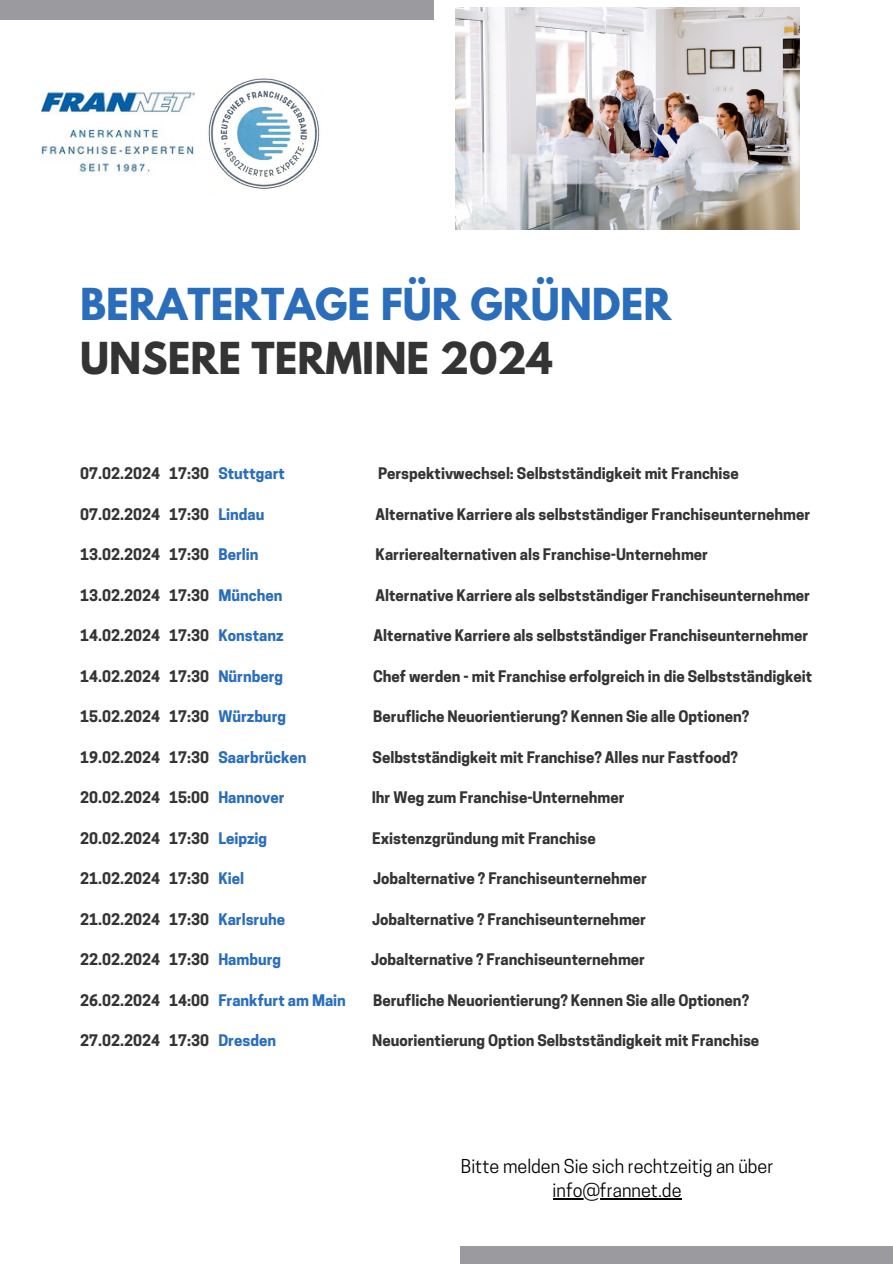
<style>
.page{position:relative;width:893px;height:1264px;background:#fff}
.page>*{position:absolute;margin:0;border:0;box-sizing:border-box;transform-origin:0 0}
.t1{font:700 39px "League Spartan";color:#2a6ebb}
.t2{font:700 39px "League Spartan";color:#343434}
.t3{font:18px "Cooper Hewitt";color:#000}
.t4{font:700 15px "Cooper Hewitt";color:#343434}
.s1{color:#2a6ebb}
</style>
<div class="page">
<div style="left:460px;top:1246px;width:432px;height:17px;background:#9a9a9f"></div>
<div style="left:0;top:0;width:434px;height:20px;background:#9a9a9f"></div>
<img style="left:455px;top:7px;width:344px;height:222px">
<img style="left:208px;top:70px;width:112px;height:119px">
<img style="left:41px;top:91px;width:153px;height:85px">
<hr style="left:552px;top:1198px;width:129px;height:1px;background:#000">
<p class="t1" style="left:80px;top:285px;width:592px">BERATERTAGE FÜR GRÜNDER</p>
<p class="t2" style="left:80px;top:339px;width:474px">UNSERE TERMINE 2024</p>
<p class="t4" style="left:80px;top:468px;width:206px">07.02.2024 17:30 <span class="s1">Stuttgart</span></p>
<p class="t4" style="left:378px;top:468px;width:362px">Perspektivwechsel: Selbstständigkeit mit Franchise</p>
<p class="t4" style="left:80px;top:508px;width:186px">07.02.2024 17:30 <span class="s1">Lindau</span></p>
<p class="t4" style="left:375px;top:508px;width:436px">Alternative Karriere als selbstständiger Franchiseunternehmer</p>
<p class="t4" style="left:80px;top:549px;width:180px">13.02.2024 17:30 <span class="s1">Berlin</span></p>
<p class="t4" style="left:375px;top:549px;width:334px">Karrierealternativen als Franchise-Unternehmer</p>
<p class="t4" style="left:80px;top:589px;width:204px">13.02.2024 17:30 <span class="s1">München</span></p>
<p class="t4" style="left:375px;top:589px;width:436px">Alternative Karriere als selbstständiger Franchiseunternehmer</p>
<p class="t4" style="left:80px;top:630px;width:205px">14.02.2024 17:30 <span class="s1">Konstanz</span></p>
<p class="t4" style="left:373px;top:630px;width:436px">Alternative Karriere als selbstständiger Franchiseunternehmer</p>
<p class="t4" style="left:80px;top:670px;width:204px">14.02.2024 17:30 <span class="s1">Nürnberg</span></p>
<p class="t4" style="left:373px;top:670px;width:440px">Chef werden - mit Franchise erfolgreich in die Selbstständigkeit</p>
<p class="t4" style="left:80px;top:711px;width:207px">15.02.2024 17:30 <span class="s1">Würzburg</span></p>
<p class="t4" style="left:373px;top:711px;width:377px">Berufliche Neuorientierung? Kennen Sie alle Optionen?</p>
<p class="t4" style="left:80px;top:751px;width:228px">19.02.2024 17:30 <span class="s1">Saarbrücken</span></p>
<p class="t4" style="left:372px;top:751px;width:367px">Selbstständigkeit mit Franchise? Alles nur Fastfood?</p>
<p class="t4" style="left:80px;top:792px;width:206px">20.02.2024 15:00 <span class="s1">Hannover</span></p>
<p class="t4" style="left:371px;top:792px;width:254px">Ihr Weg zum Franchise-Unternehmer</p>
<p class="t4" style="left:80px;top:832px;width:188px">20.02.2024 17:30 <span class="s1">Leipzig</span></p>
<p class="t4" style="left:372px;top:832px;width:225px">Existenzgründung mit Franchise</p>
<p class="t4" style="left:80px;top:873px;width:165px">21.02.2024 17:30 <span class="s1">Kiel</span></p>
<p class="t4" style="left:373px;top:873px;width:275px">Jobalternative ? Franchiseunternehmer</p>
<p class="t4" style="left:80px;top:913px;width:206px">21.02.2024 17:30 <span class="s1">Karlsruhe</span></p>
<p class="t4" style="left:372px;top:913px;width:275px">Jobalternative ? Franchiseunternehmer</p>
<p class="t4" style="left:80px;top:954px;width:202px">22.02.2024 17:30 <span class="s1">Hamburg</span></p>
<p class="t4" style="left:371px;top:954px;width:275px">Jobalternative ? Franchiseunternehmer</p>
<p class="t4" style="left:80px;top:994px;width:267px">26.02.2024 14:00 <span class="s1">Frankfurt am Main</span></p>
<p class="t4" style="left:373px;top:994px;width:377px">Berufliche Neuorientierung? Kennen Sie alle Optionen?</p>
<p class="t4" style="left:80px;top:1035px;width:197px">27.02.2024 17:30 <span class="s1">Dresden</span></p>
<p class="t4" style="left:372px;top:1035px;width:388px">Neuorientierung Option Selbstständigkeit mit Franchise</p>
<p class="t3" style="left:460px;top:1159px;width:314px">Bitte melden Sie sich rechtzeitig an über</p>
<p class="t3" style="left:552px;top:1183px;width:130px">info@frannet.de</p>
</div>
